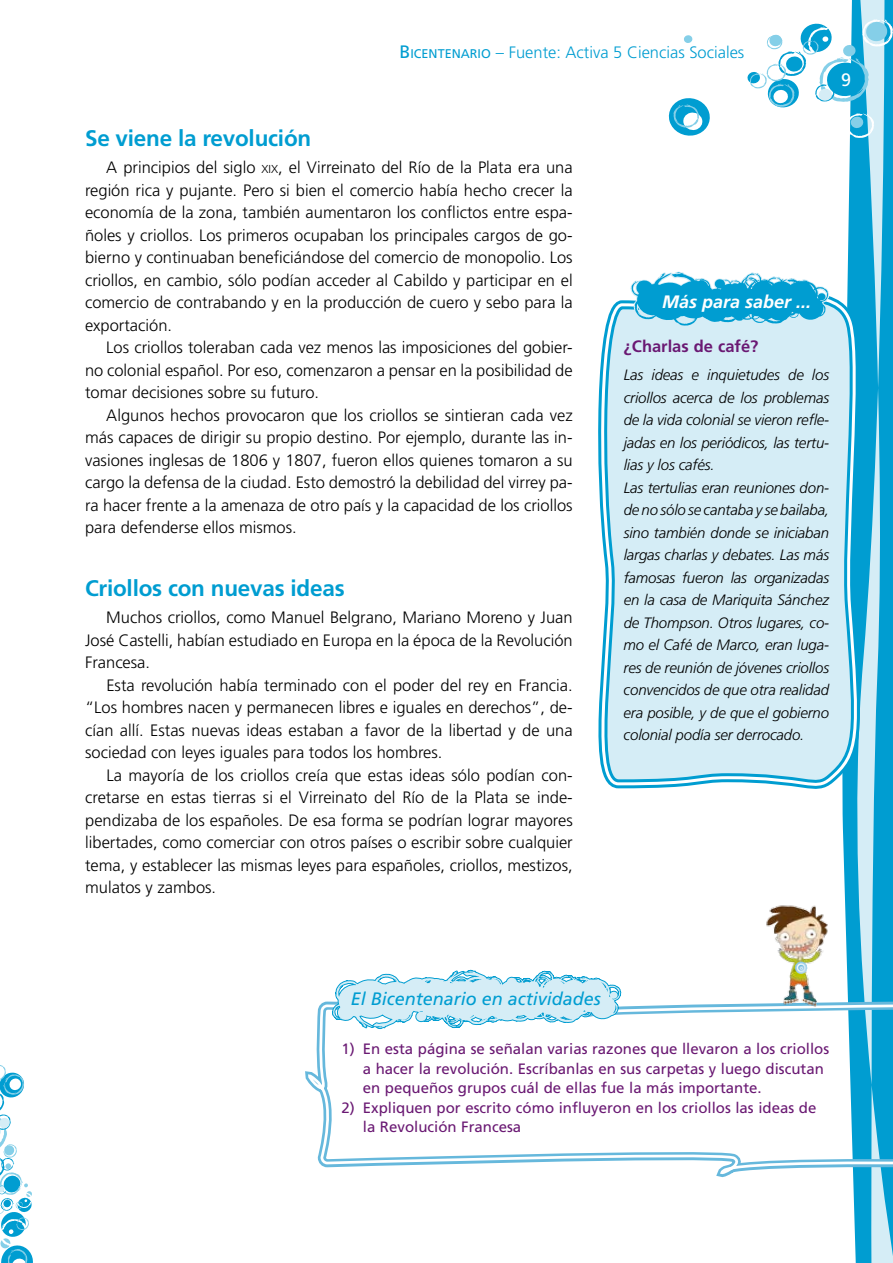
<style>
.page{position:relative;width:893px;height:1263px;background:#fff}
.page>*{position:absolute;margin:0;border:0;box-sizing:border-box;transform-origin:0 0}
.t1{font:700 22.5px "Frutiger LT Std";letter-spacing:-.01em;color:#009dd1}
.t2{font:italic 18px "Frutiger LT Std";color:#009dd1}
.t3{font:italic 700 18px "Frutiger LT Std";color:#fff}
.t4{font:18px "Frutiger LT Std";color:#fff}
.t5{font:300 16.5px/22.5px "Frutiger LT Std";color:#000;text-align:justify}
.t6{font:300 16.5px "Frutiger LT Std";color:#009dd1}
.t7{font:700 16.5px "Frutiger LT Std";color:#6a1973}
.t8{font:italic 300 15px/22.5px "Frutiger LT Std";letter-spacing:-.01em;color:#000}
.t9{font:15px/19.5px "Frutiger LT Std";color:#6a1973}
.s1{font-weight:400;font-size:18px}
.s2{font-weight:400;font-size:12.6px}
.s3{font-size:11.55px}
</style>
<div class="page">
<svg style="left:842px;top:0;width:51px;height:1263px;background:#48b8dd"></svg>
<svg style="left:684px;top:35px;width:9px;height:8px"></svg>
<svg style="left:668px;top:98px;width:42px;height:38px"></svg>
<svg style="left:747px;top:19px;width:146px;height:119px"></svg>
<svg style="left:0;top:1065px;width:33px;height:198px"></svg>
<svg style="left:842px;top:272px;width:30px;height:521px;background:#4ebade"></svg>
<svg style="left:598px;top:279px;width:265px;height:513px;background:#c9e8f4"></svg>
<svg style="left:842px;top:978px;width:51px;height:211px"></svg>
<svg style="left:305px;top:986px;width:588px;height:196px"></svg>
<img style="left:763px;top:905px;width:66px;height:104px">
<svg style="left:794px;top:961px;width:14px;height:13px"></svg>
<svg style="left:618px;top:271px;width:223px;height:68px"></svg>
<svg style="left:320px;top:969px;width:313px;height:132px"></svg>
<svg style="left:333px;top:971px;width:287px;height:57px"></svg>
<p class="t6" style="left:399px;top:43px;width:346px"><span class="s1">B</span><span class="s2">ICENTENARIO</span> – Fuente: Activa 5 Ciencias Sociales</p>
<p class="t4" style="left:841px;top:69px;width:12px">9</p>
<h1 class="t1" style="left:85px;top:125px;width:228px">Se viene la revolución</h1>
<p class="t5" style="left:85px;top:156px;width:489px;text-indent:21px">A principios del siglo <span class="s3">xix</span>, el Virreinato del Río de la Plata era una región rica y pujante. Pero si bien el comercio había hecho crecer la economía de la zona, también aumentaron los conflictos entre espa&shy;ñoles y criollos. Los primeros ocupaban los principales cargos de go&shy;bierno y continuaban beneficiándose del comercio de monopolio. Los criollos, en cambio, sólo podían acceder al Cabildo y participar en el comercio de contrabando y en la producción de cuero y sebo para la exportación.</p>
<p class="t5" style="left:85px;top:336px;width:489px;text-indent:21px">Los criollos toleraban cada vez menos las imposiciones del gobier&shy;no colonial español. Por eso, comenzaron a pensar en la posibilidad de tomar decisiones sobre su futuro.</p>
<p class="t5" style="left:85px;top:404px;width:489px;text-indent:21px">Algunos hechos provocaron que los criollos se sintieran cada vez más capaces de dirigir su propio destino. Por ejemplo, durante las in&shy;vasiones inglesas de 1806 y 1807, fueron ellos quienes tomaron a su cargo la defensa de la ciudad. Esto demostró la debilidad del virrey pa&shy;ra hacer frente a la amenaza de otro país y la capacidad de los criollos para defenderse ellos mismos.</p>
<h1 class="t1" style="left:85px;top:575px;width:261px">Criollos con nuevas ideas</h1>
<p class="t5" style="left:85px;top:606px;width:489px;text-indent:21px">Muchos criollos, como Manuel Belgrano, Mariano Moreno y Juan José Castelli, habían estudiado en Europa en la época de la Revolución Francesa.</p>
<p class="t5" style="left:85px;top:674px;width:489px;text-indent:21px">Esta revolución había terminado con el poder del rey en Francia. “Los hombres nacen y permanecen libres e iguales en derechos”, de&shy;cían allí. Estas nuevas ideas estaban a favor de la libertad y de una sociedad con leyes iguales para todos los hombres.</p>
<p class="t5" style="left:85px;top:764px;width:489px;text-indent:21px">La mayoría de los criollos creía que estas ideas sólo podían con&shy;cretarse en estas tierras si el Virreinato del Río de la Plata se inde&shy;pendizaba de los españoles. De esa forma se podrían lograr mayores libertades, como comerciar con otros países o escribir sobre cualquier tema, y establecer las mismas leyes para españoles, criollos, mestizos, mulatos y zambos.</p>
<p class="t3" style="left:662px;top:291px;width:151px">Más para saber ...</p>
<p class="t7" style="left:624px;top:336px;width:136px">¿Charlas de café?</p>
<p class="t8" style="left:624px;top:364px;width:207px">Las ideas e inquietudes de los criollos acerca de los problemas de la vida colonial se vieron refle&shy;jadas en los periódicos, las tertu&shy;lias y los cafés.<br>Las tertulias eran reuniones don&shy;de no sólo se cantaba y se bailaba, sino también donde se iniciaban largas charlas y debates. Las más famosas fueron las organizadas en la casa de Mariquita Sánchez de Thompson. Otros lugares, co&shy;mo el Café de Marco, eran luga&shy;res de reunión de jóvenes criollos convencidos de que otra realidad era posible, y de que el gobierno colonial podía ser derrocado.</p>
<p class="t2" style="left:351px;top:988px;width:252px">El Bicentenario en actividades</p>
<p class="t9" style="left:363px;top:1039px;width:468px;text-indent:-21px">1) En esta página se señalan varias razones que llevaron a los criollos a hacer la revolución. Escríbanlas en sus carpetas y luego discutan en pequeños grupos cuál de ellas fue la más importante.</p>
<p class="t9" style="left:363px;top:1098px;width:455px;text-indent:-21px">2) Expliquen por escrito cómo influyeron en los criollos las ideas de la Revolución Francesa</p>
</div>
